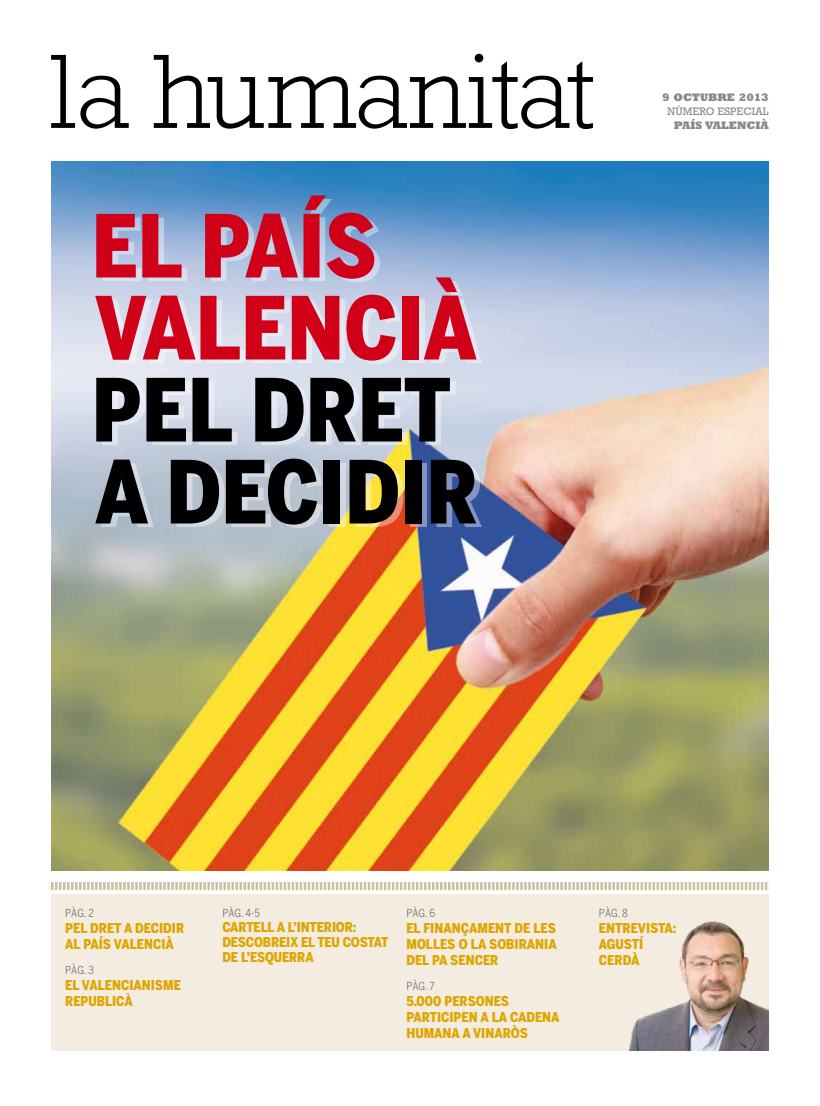
<style>
.page{position:relative;width:820px;height:1106px;background:#fff}
.page>*{position:absolute;margin:0;border:0;box-sizing:border-box;transform-origin:0 0}
.t1{font:900 86px/82px "Benton Sans Cond";color:#000}
.t2{font:900 86px/82px "Benton Sans Cond";color:#d10019}
.t3{font:900 13.5px/16px "Benton Sans Cond";color:#dea600}
.t4{font:11px "Benton Sans Cond";color:#707172}
.t5{font:800 11px "Rockwell Std";color:#87888a}
.t6{font:11px "Rockwell Std";color:#87888a}
</style>
<div class="page">
<img style="left:51px;top:162px;width:717px;height:708px">
<svg style="left:51px;top:54px;width:541px;height:75px"></svg>
<div style="left:51px;top:894px;width:717px;height:156px;background:#f5ece1"></div>
<svg style="left:49px;top:882px;width:719px;height:8px"></svg>
<img style="left:629px;top:921px;width:139px;height:129px">
<h1 class="t2" style="left:92px;top:205px;width:386px">EL PAÍS<br>VALENCIÀ</h1>
<h1 class="t1" style="left:92px;top:368px;width:388px">PEL DRET<br>A DECIDIR</h1>
<p class="t5" style="left:662px;top:90px;width:108px">9 OCTUBRE 2013</p>
<p class="t6" style="left:667px;top:105px;width:102px">NÚMERO ESPECIAL</p>
<p class="t5" style="left:673px;top:118px;width:96px">PAÍS VALENCIÀ</p>
<p class="t4" style="left:65px;top:906px;width:30px">PÀG. 2</p>
<p class="t3" style="left:65px;top:919px;width:120px">PEL DRET A DECIDIR<br>AL PAÍS VALENCIÀ</p>
<p class="t4" style="left:65px;top:963px;width:30px">PÀG. 3</p>
<p class="t3" style="left:65px;top:976px;width:117px">EL VALENCIANISME<br>REPUBLICÀ</p>
<p class="t4" style="left:222px;top:906px;width:39px">PÀG. 4-5</p>
<p class="t3" style="left:222px;top:919px;width:167px;line-height:15px">CARTELL A L’INTERIOR:<br>DESCOBREIX EL TEU COSTAT<br>DE L’ESQUERRA</p>
<p class="t4" style="left:406px;top:906px;width:30px">PÀG. 6</p>
<p class="t3" style="left:406px;top:919px;width:152px;text-align:justify">EL FINANÇAMENT DE LES MOLLES O LA SOBIRANIA DEL PA SENCER</p>
<p class="t4" style="left:406px;top:979px;width:30px">PÀG. 7</p>
<p class="t3" style="left:406px;top:992px;width:155px">5.000 PERSONES<br>PARTICIPEN A LA CADENA<br>HUMANA A VINARÒS</p>
<p class="t4" style="left:598px;top:906px;width:30px">PÀG. 8</p>
<p class="t3" style="left:598px;top:919px;width:79px">ENTREVISTA:<br>AGUSTÍ<br>CERDÀ</p>
</div>
